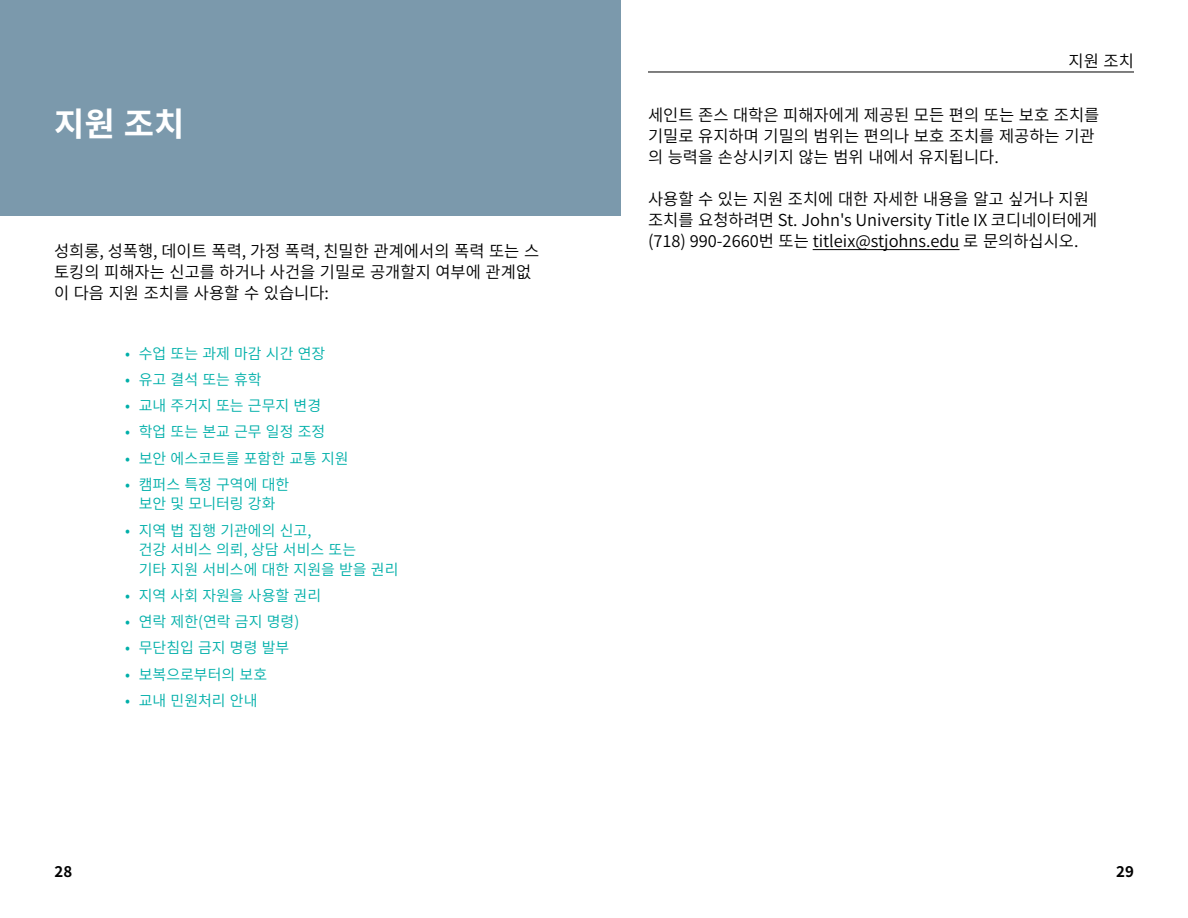
<style>
.page{position:relative;width:1188px;height:918px;background:#fff}
.page>*{position:absolute;margin:0;border:0;box-sizing:border-box;transform-origin:0 0}
.Chapter_Heads__Fruti{font:700 33px "Source Han Sans KR";color:#fff}
.Body_Text_Black___Sa{font:16.5px/21px "Source Han Sans KR";color:#000}
.SubHeads___11_13_2_b{font:16.5px "Source Han Sans KR";color:#000}
.t1{font:15px/19.5px "Source Han Sans KR";color:#00afa9;text-align:center}
.t2{font:700 15px "Source Han Sans KR";color:#000}
</style>
<div class="page">
<hr style="left:648px;top:72px;width:486px;height:1px;background:#000">
<div style="left:0;top:0;width:621px;height:216px;background:#7b99ac"></div>
<hr style="left:813px;top:249px;width:147px;height:1px;background:#000">
<p class="Chapter_Heads__Fruti" style="left:54px;top:105px;width:132px">지원 조치</p>
<p class="Body_Text_Black___Sa" style="left:54px;top:241px;width:487px">성희롱, 성폭행, 데이트 폭력, 가정 폭력, 친밀한 관계에서의 폭력 또는 스 토킹의 피해자는 신고를 하거나 사건을 기밀로 공개할지 여부에 관계없 이 다음 지원 조치를 사용할 수 있습니다:</p>
<p class="t1" style="left:125px;top:344px;width:202px">• 수업 또는 과제 마감 시간 연장</p>
<p class="t1" style="left:125px;top:370px;width:138px">• 유고 결석 또는 휴학</p>
<p class="t1" style="left:125px;top:396px;width:197px">• 교내 주거지 또는 근무지 변경</p>
<p class="t1" style="left:125px;top:423px;width:202px">• 학업 또는 본교 근무 일정 조정</p>
<p class="t1" style="left:125px;top:449px;width:225px">• 보안 에스코트를 포함한 교통 지원</p>
<p class="t1" style="left:125px;top:475px;width:166px">• 캠퍼스 특정 구역에 대한 보안 및 모니터링 강화</p>
<p class="t1" style="left:139px;top:521px;width:261px;text-align:left;text-indent:-14px">• 지역 법 집행 기관에의 신고,<br>건강 서비스 의뢰, 상담 서비스 또는<br>기타 지원 서비스에 대한 지원을 받을 권리</p>
<p class="t1" style="left:125px;top:586px;width:197px">• 지역 사회 자원을 사용할 권리</p>
<p class="t1" style="left:125px;top:612px;width:176px">• 연락 제한(연락 금지 명령)</p>
<p class="t1" style="left:125px;top:639px;width:166px">• 무단침입 금지 명령 발부</p>
<p class="t1" style="left:125px;top:665px;width:143px">• 보복으로부터의 보호</p>
<p class="t1" style="left:125px;top:691px;width:134px">• 교내 민원처리 안내</p>
<p class="SubHeads___11_13_2_b" style="left:1069px;top:51px;width:67px">지원 조치</p>
<p class="Body_Text_Black___Sa" style="left:648px;top:105px;width:453px">세인트 존스 대학은 피해자에게 제공된 모든 편의 또는 보호 조치를 기밀로 유지하며 기밀의 범위는 편의나 보호 조치를 제공하는 기관 의 능력을 손상시키지 않는 범위 내에서 유지됩니다.</p>
<p class="Body_Text_Black___Sa" style="left:648px;top:189px;width:451px">사용할 수 있는 지원 조치에 대한 자세한 내용을 알고 싶거나 지원 조치를 요청하려면 St. John's University Title IX 코디네이터에게 (718) 990-2660번 또는 titleix@stjohns.edu 로 문의하십시오.</p>
<p class="t2" style="left:55px;top:863px;width:19px">28</p>
<p class="t2" style="left:1116px;top:863px;width:19px">29</p>
</div>
